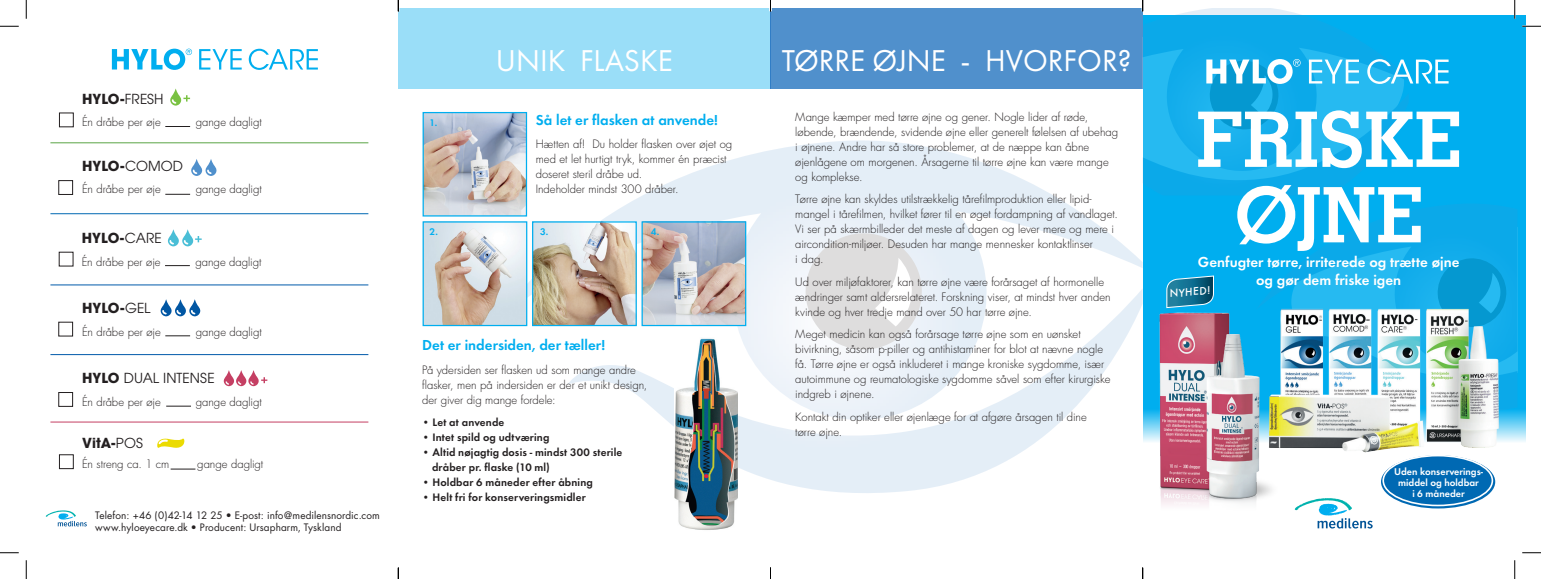
<style>
.page{position:relative;width:1541px;height:579px;background:#fff}
.page>*{position:absolute;margin:0;border:0;box-sizing:border-box;transform-origin:0 0}
.t1{font:700 76.5px/75.4px "Memphis";letter-spacing:-.005em;color:#fff;text-align:center}
.t2{font:31.25px "Futura PT";color:#fff}
.t3{font:600 15px/18.8px "Futura";letter-spacing:.005em;color:#fff;text-align:center}
.t4{font:600 15px "Futura";color:#00aeef}
.t5{font:700 13.75px "Avant Garde";color:#231f20}
.t6{font:13.75px "Avant Garde";letter-spacing:.005em;color:#231f20}
.t7{font:300 11.25px/15px "Futura";color:#231f20}
.t8{font:600 11.25px/15px "Futura";letter-spacing:.015em;color:#231f20}
.t9{font:500 10.25px "Futura";color:#fff}
.t10{font:600 10.12px/11.1px "Futura";color:#fff;text-align:center}
.t11{font:10px/12.5px "Futura";letter-spacing:.01em;color:#231f20}
.t12{font:600 10px "Futura";color:#00aeef}
.s1{font-weight:400}
.s2{font-weight:700}
</style>
<div class="page">
<img style="left:498px;top:140px;width:644px;height:359px">
<svg style="left:804px;top:231px;width:120px;height:120px"></svg>
<img style="left:675px;top:338px;width:63px;height:192px">
<div style="left:398px;top:9px;width:372px;height:80px;background:#9adef8"></div>
<div style="left:770px;top:9px;width:372px;height:80px;background:#5090cc"></div>
<div style="left:1142px;top:16px;width:383px;height:426px;background:#00aeef"></div>
<img style="left:1142px;top:9px;width:266px;height:186px">
<img style="left:1263px;top:204px;width:254px;height:98px">
<svg style="left:1291px;top:223px;width:226px;height:82px"></svg>
<img style="left:1284px;top:305px;width:242px;height:152px">
<div style="left:59px;top:180px;width:14px;height:15px;border:1px solid #231f20"></div>
<div style="left:59px;top:113px;width:14px;height:14px;border:1px solid #231f20"></div>
<svg style="left:191px;top:159px;width:26px;height:17px"></svg>
<svg style="left:157px;top:438px;width:27px;height:10px"></svg>
<hr style="left:50px;top:142px;width:318px;height:1px;background:#59a445">
<hr style="left:50px;top:213px;width:318px;height:1px;background:#0069b3">
<hr style="left:50px;top:284px;width:318px;height:1px;background:#015aaa">
<hr style="left:50px;top:354px;width:318px;height:1px;background:#015aaa">
<hr style="left:50px;top:421px;width:318px;height:1px;background:#c53f63">
<svg style="left:165px;top:126px;width:25px;height:1px"></svg>
<svg style="left:165px;top:194px;width:25px;height:1px"></svg>
<svg style="left:171px;top:469px;width:24px;height:1px"></svg>
<div style="left:59px;top:322px;width:14px;height:14px;border:1px solid #231f20"></div>
<div style="left:59px;top:392px;width:14px;height:14px;border:1px solid #231f20"></div>
<svg style="left:160px;top:299px;width:41px;height:17px"></svg>
<svg style="left:165px;top:335px;width:25px;height:1px"></svg>
<svg style="left:166px;top:406px;width:25px;height:1px"></svg>
<svg style="left:165px;top:265px;width:25px;height:1px"></svg>
<div style="left:59px;top:454px;width:14px;height:15px;border:1px solid #231f20"></div>
<svg style="left:46px;top:510px;width:41px;height:16px"></svg>
<img style="left:1149px;top:302px;width:135px;height:203px">
<svg style="left:1166px;top:275px;width:48px;height:33px;background:#2382a4"></svg>
<img style="left:424px;top:223px;width:101px;height:101px">
<div style="left:422px;top:221px;width:105px;height:105px;border:1px solid #00aeef"></div>
<img style="left:534px;top:223px;width:101px;height:101px">
<div style="left:532px;top:221px;width:105px;height:105px;border:1px solid #00aeef"></div>
<img style="left:643px;top:223px;width:101px;height:101px">
<div style="left:641px;top:221px;width:105px;height:105px;border:1px solid #00aeef"></div>
<img style="left:424px;top:114px;width:101px;height:100px">
<div style="left:422px;top:112px;width:105px;height:104px;border:1px solid #00aeef"></div>
<svg style="left:167px;top:229px;width:35px;height:17px"></svg>
<svg style="left:170px;top:88px;width:20px;height:18px"></svg>
<svg style="left:199px;top:49px;width:43px;height:21px"></svg>
<svg style="left:249px;top:49px;width:69px;height:21px"></svg>
<svg style="left:112px;top:49px;width:80px;height:21px"></svg>
<svg style="left:1294px;top:498px;width:78px;height:30px"></svg>
<svg style="left:1309px;top:60px;width:50px;height:23px"></svg>
<svg style="left:1367px;top:59px;width:81px;height:25px"></svg>
<svg style="left:1206px;top:59px;width:94px;height:71px"></svg>
<div style="left:1381px;top:455px;width:114px;height:53px;background:#0069b3;border-radius:50%"></div>
<div style="left:1382px;top:455px;width:111px;height:51px;border:2px solid #fff;border-radius:50%"></div>
<svg style="left:223px;top:370px;width:44px;height:16px"></svg>
<svg style="left:0;top:25px;width:19px;height:2px"></svg>
<svg style="left:1522px;top:25px;width:19px;height:2px"></svg>
<svg style="left:0;top:552px;width:19px;height:1px"></svg>
<svg style="left:1522px;top:552px;width:19px;height:1px"></svg>
<svg style="left:25px;top:0;width:2px;height:19px"></svg>
<svg style="left:25px;top:560px;width:2px;height:19px"></svg>
<svg style="left:1514px;top:0;width:1px;height:19px"></svg>
<svg style="left:1514px;top:560px;width:1px;height:19px"></svg>
<svg style="left:398px;top:567px;width:1px;height:12px"></svg>
<svg style="left:770px;top:567px;width:1px;height:12px"></svg>
<svg style="left:1142px;top:567px;width:1px;height:12px"></svg>
<p class="t5" style="left:82px;top:90px;width:83px">HYLO-<span class="s1">FRESH</span></p>
<p class="t7" style="left:82px;top:115px;width:80px">Én dråbe per øje</p>
<p class="t7" style="left:196px;top:115px;width:67px">gange dagligt</p>
<p class="t5" style="left:82px;top:157px;width:103px">HYLO-<span class="s1">COMOD</span></p>
<p class="t7" style="left:82px;top:182px;width:80px">Én dråbe per øje</p>
<p class="t7" style="left:196px;top:182px;width:67px">gange dagligt</p>
<p class="t5" style="left:82px;top:229px;width:82px">HYLO-<span class="s1">CARE</span></p>
<p class="t7" style="left:82px;top:254px;width:80px">Én dråbe per øje</p>
<p class="t7" style="left:195px;top:254px;width:67px">gange dagligt</p>
<p class="t5" style="left:82px;top:299px;width:70px">HYLO-<span class="s1">GEL</span></p>
<p class="t7" style="left:82px;top:324px;width:80px">Én dråbe per øje</p>
<p class="t7" style="left:196px;top:324px;width:67px">gange dagligt</p>
<p class="t6" style="left:82px;top:370px;width:134px"><span class="s2">HYLO</span> DUAL INTENSE</p>
<p class="t7" style="left:82px;top:394px;width:80px">Én dråbe per øje</p>
<p class="t7" style="left:196px;top:394px;width:67px">gange dagligt</p>
<p class="t5" style="left:82px;top:433px;width:62px">VitA-<span class="s1">POS</span></p>
<p class="t7" style="left:82px;top:456px;width:89px">Én streng ca. 1 cm</p>
<p class="t7" style="left:197px;top:456px;width:67px">gange dagligt</p>
<p class="t11" style="left:95px;top:509px;width:286px">Telefon: +46 (0)42-14 12 25 • E-post: info@medilensnordic.com www.hyloeyecare.dk • Producent: Ursapharm, Tyskland</p>
<p class="t12" style="left:429px;top:117px;width:9px">1.</p>
<h2 class="t2" style="left:496px;top:42px;width:178px">UNIK FLASKE</h2>
<h3 class="t4" style="left:536px;top:111px;width:184px">Så let er flasken at anvende!</h3>
<p class="t7" style="left:536px;top:136px;width:198px">Hætten af! Du holder flasken over øjet og med et let hurtigt tryk, kommer én præcist doseret steril dråbe ud.<br>Indeholder mindst 300 dråber.</p>
<p class="t12" style="left:429px;top:225px;width:10px">2.</p>
<p class="t12" style="left:540px;top:225px;width:10px">3.</p>
<p class="t12" style="left:651px;top:225px;width:10px">4.</p>
<h3 class="t4" style="left:422px;top:335px;width:184px">Det er indersiden, der tæller!</h3>
<p class="t7" style="left:422px;top:362px;width:227px">På ydersiden ser flasken ud som mange andre flasker, men på indersiden er der et unikt design, der giver dig mange fordele:</p>
<p class="t8" style="left:422px;top:415px;width:84px">• Let at anvende</p>
<p class="t8" style="left:422px;top:430px;width:129px">• Intet spild og udtværing</p>
<p class="t8" style="left:432px;top:445px;width:192px;text-indent:-10px">• Altid nøjagtig dosis - mindst 300 sterile dråber pr. flaske (10 ml)</p>
<p class="t8" style="left:422px;top:475px;width:172px">• Holdbar 6 måneder efter åbning</p>
<p class="t8" style="left:422px;top:490px;width:165px">• Helt fri for konserveringsmidler</p>
<h2 class="t2" style="left:782px;top:42px;width:351px">TØRRE ØJNE - HVORFOR?</h2>
<p class="t7" style="left:795px;top:109px;width:324px">Mange kæmper med tørre øjne og gener. Nogle lider af røde, løbende, brændende, svidende øjne eller generelt følelsen af ubehag i øjnene. Andre har så store problemer, at de næppe kan åbne øjenlågene om morgenen. Årsagerne til tørre øjne kan være mange og komplekse.</p>
<p class="t7" style="left:795px;top:192px;width:324px">Tørre øjne kan skyldes utilstrækkelig tårefilmproduktion eller lipid&shy;mangel i tårefilmen, hvilket fører til en øget fordampning af vandlaget.<br>Vi ser på skærmbilleder det meste af dagen og lever mere og mere i aircondition-miljøer. Desuden har mange mennesker kontaktlinser<br>i dag.</p>
<p class="t7" style="left:795px;top:274px;width:317px">Ud over miljøfaktorer, kan tørre øjne være forårsaget af hormonelle ændringer samt aldersrelateret. Forskning viser, at mindst hver anden kvinde og hver tredje mand over 50 har tørre øjne.</p>
<p class="t7" style="left:795px;top:327px;width:317px">Meget medicin kan også forårsage tørre øjne som en uønsket bivirkning, såsom p-piller og antihistaminer for blot at nævne nogle få. Tørre øjne er også inkluderet i mange kroniske sygdomme, især autoimmune og reumatologiske sygdomme såvel som efter kirurgiske indgreb i øjnene.</p>
<p class="t7" style="left:795px;top:409px;width:293px">Kontakt din optiker eller øjenlæge for at afgøre årsagen til dine tørre øjne.</p>
<h1 class="t1" style="left:1196px;top:101px;width:267px">FRISKE<br>ØJNE</h1>
<h3 class="t3" style="left:1198px;top:252px;width:263px">Genfugter tørre, irriterede og trætte øjne og gør dem friske igen</h3>
<p class="t9" style="left:1169px;top:286px;width:42px;rotate:-5deg">NYHED!</p>
<p class="t10" style="left:1394px;top:466px;width:90px">Uden konserverings&shy;middel og holdbar<br>i 6 måneder</p>
</div>
